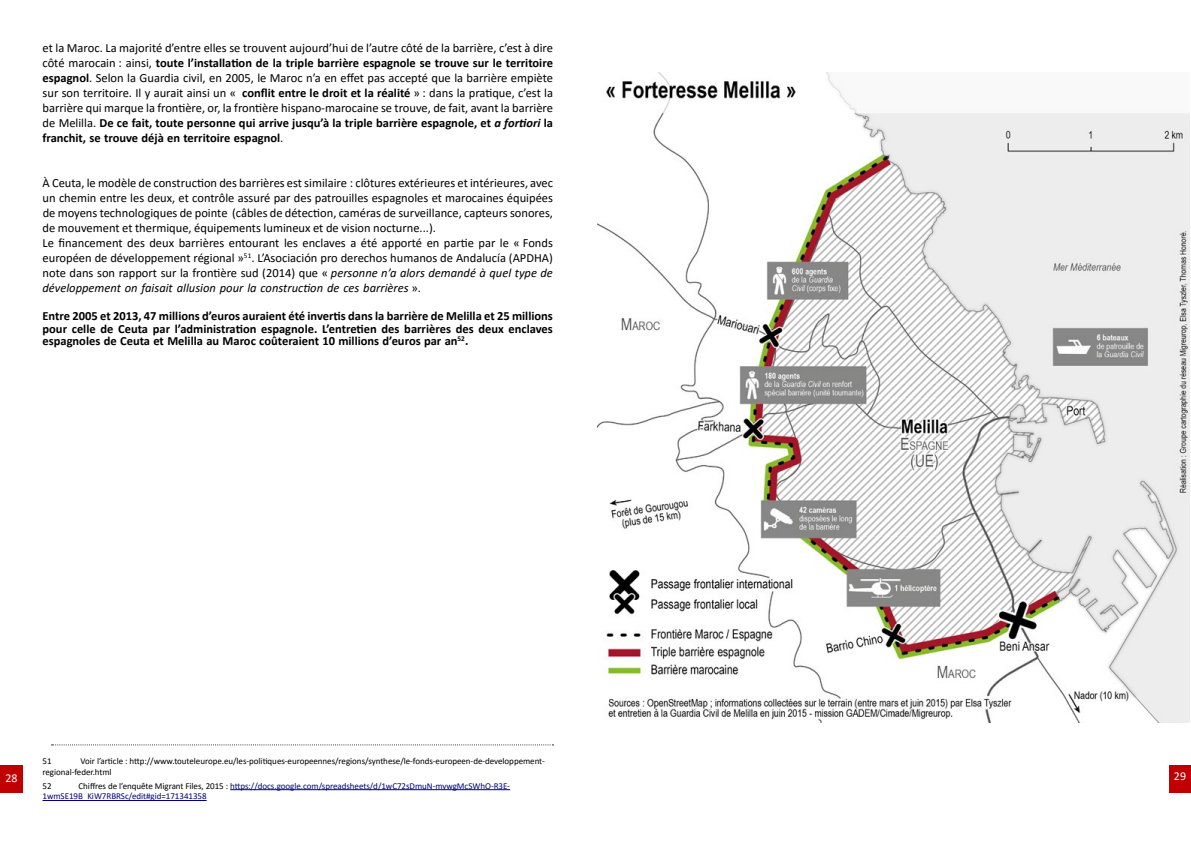
<style>
.page{position:relative;width:1191px;height:842px;background:#fff}
.page>*{position:absolute;margin:0;border:0;box-sizing:border-box;transform-origin:0 0}
.t1{font:12.5px/15px "Calibri";color:#000;text-align:justify}
.t2{font:700 12.5px/12.5px "Calibri";color:#000;text-align:justify}
.t3{font:12px "Calibri";color:#fff}
.t4{font:9px/10.8px "Calibri";letter-spacing:-.005em;color:#000}
.t5{font:9px/10.8px "Calibri";letter-spacing:-.005em;color:#000080}
.s1{font-weight:700}
.s2{font-weight:700;font-style:italic}
.s3{font-style:italic}
.s4{color:#000}
</style>
<div class="page">
<div style="left:0;top:765px;width:23px;height:28px;background:#c00000"></div>
<div style="left:1169px;top:765px;width:22px;height:28px;background:#c00000"></div>
<svg style="left:52px;top:744px;width:501px;height:1px"></svg>
<hr style="left:230px;top:789px;width:280px;height:1px;background:#000080">
<hr style="left:43px;top:800px;width:164px;height:1px;background:#000080">
<img style="left:597px;top:72px;width:592px;height:651px">
<p class="t1" style="left:43px;top:40px;width:512px">et la Maroc. La majorité d’entre elles se trouvent aujourd’hui de l’autre côté de la barrière, c’est à dire côté marocain : ainsi, <span class="s1">toute l’installation de la triple barrière espagnole se trouve sur le territoire espagnol</span>. Selon la Guardia civil, en 2005, le Maroc n’a en effet pas accepté que la barrière empiète sur son territoire. Il y aurait ainsi un « <span class="s1">conflit entre le droit et la réalité</span> » : dans la pratique, c’est la barrière qui marque la frontière, or, la frontière hispano-marocaine se trouve, de fait, avant la barrière de Melilla. <span class="s1">De ce fait, toute personne qui arrive jusqu’à la triple barrière espagnole, et</span> <span class="s2">a fortiori</span> <span class="s1">la franchit, se trouve déjà en territoire espagnol</span>.</p>
<p class="t1" style="left:43px;top:175px;width:512px;text-align:left">À Ceuta, le modèle de construction des barrières est similaire : clôtures extérieures et intérieures, avec un chemin entre les deux, et contrôle assuré par des patrouilles espagnoles et marocaines équipées de moyens technologiques de pointe (câbles de détection, caméras de surveillance, capteurs sonores, de mouvement et thermique, équipements lumineux et de vision nocturne...).<br>Le financement des deux barrières entourant les enclaves a été apporté en partie par le « Fonds européen de développement régional »<sup>51</sup>. L’Asociación pro derechos humanos de Andalucía (APDHA) note dans son rapport sur la frontière sud (2014) que « <span class="s3">personne n’a alors demandé à quel type de développement on faisait allusion pour la construction de ces barrières</span> ».</p>
<p class="t2" style="left:43px;top:309px;width:512px">Entre 2005 et 2013, 47 millions d’euros auraient été invertis dans la barrière de Melilla et 25 millions pour celle de Ceuta par l’administration espagnole. L’entretien des barrières des deux enclaves espagnoles de Ceuta et Melilla au Maroc coûteraient 10 millions d’euros par an<sup>52</sup>.</p>
<p class="t4" style="left:43px;top:756px;width:504px;text-indent:38px">Voir l’article : http://www.touteleurope.eu/les-politiques-europeennes/regions/synthese/le-fonds-europeen-de-developpement&shy;regional-feder.html</p>
<p class="t4" style="left:43px;top:780px;width:11px">52</p>
<p class="t4" style="left:43px;top:756px;width:11px">51</p>
<p class="t3" style="left:5px;top:770px;width:14px">28</p>
<p class="t3" style="left:1174px;top:767px;width:14px">29</p>
<p class="t5" style="left:43px;top:780px;width:469px;text-indent:36px"><span class="s4">Chiffres de l’enquête Migrant Files, 2015 :</span> https://docs.google.com/spreadsheets/d/1wC72sDmuN-mvwgMcSWhO-R3E-<br>1wmSE19B_KiW7RBRSc/edit#gid=171341358</p>
</div>
